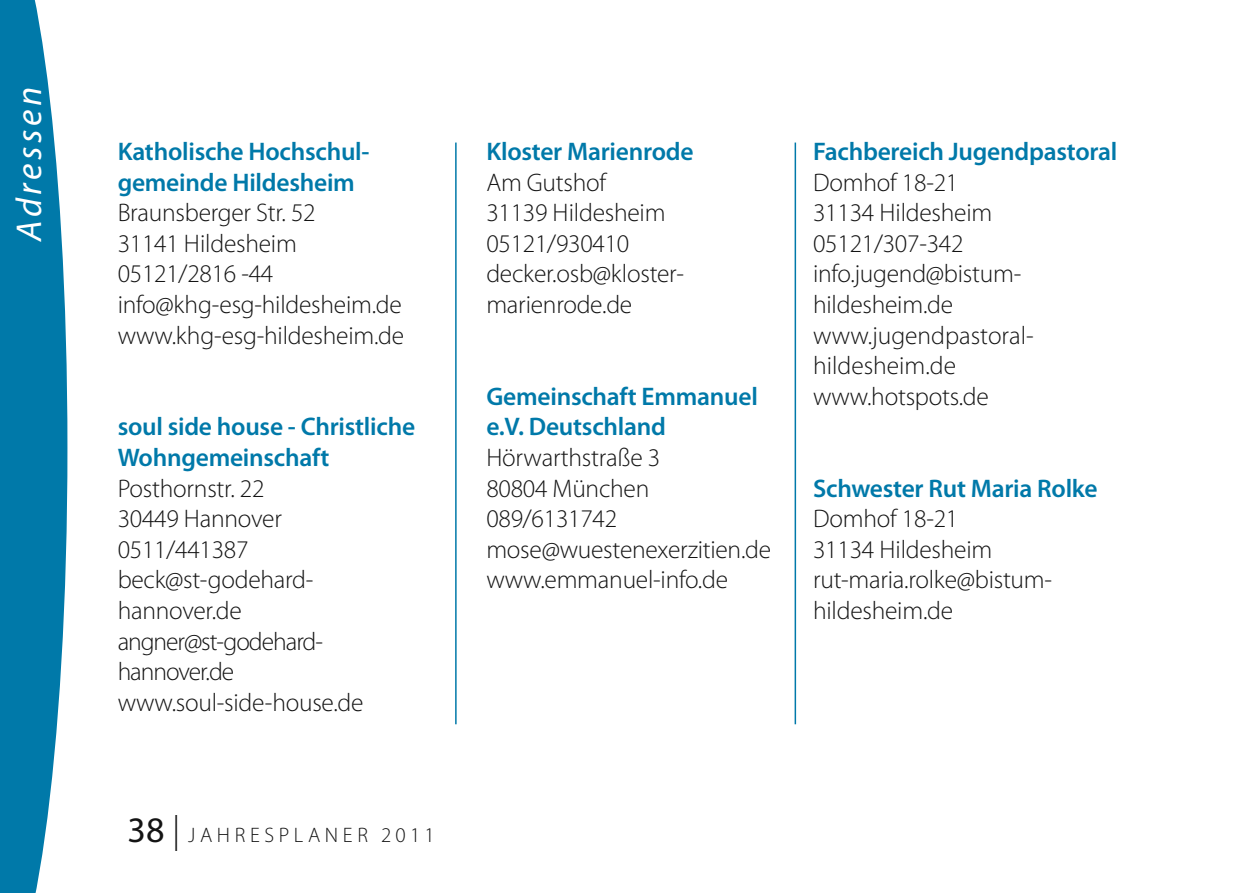
<style>
.page{position:relative;width:1259px;height:893px;background:#fff}
.page>*{position:absolute;margin:0;border:0;box-sizing:border-box;transform-origin:0 0}
.t1{font:italic 36px "Myriad Pro";letter-spacing:.1em;color:#fff}
.t2{font:300 25.5px/30.6px "Myriad Pro";letter-spacing:-.01em;color:#141414}
.t3{font:600 25.5px/30.6px "Myriad Pro";letter-spacing:-.01em;color:#0079a9}
.t4{font:300 21px "Myriad Pro";letter-spacing:.22em;color:#141414}
.s1{font-weight:400;font-size:36px}
.s2{font-size:36px}
</style>
<div class="page">
<svg style="left:0;top:0;width:67px;height:893px;background:#238bb4"></svg>
<hr style="left:455px;top:143px;width:1px;height:581px;background:#0079a9">
<hr style="left:794px;top:143px;width:2px;height:581px;background:#0079a9">
<h1 class="t1" style="left:7px;top:241px;width:156px;rotate:-90deg">Adressen</h1>
<p class="t3" style="left:118px;top:135px;width:253px">Katholische Hochschul&shy;gemeinde Hildesheim</p>
<p class="t2" style="left:118px;top:197px;width:288px">Braunsberger Str. 52<br>31141 Hildesheim<br>05121/2816 -44 info@khg-esg-hildesheim.de www.khg-esg-hildesheim.de</p>
<p class="t3" style="left:118px;top:411px;width:299px">soul side house - Christliche<br>Wohngemeinschaft</p>
<p class="t2" style="left:118px;top:473px;width:247px">Posthornstr. 22<br>30449 Hannover<br>0511/441387 beck@st-godehard&shy;hannover.de angner@st-godehard&shy;hannover.de www.soul-side-house.de</p>
<p class="t4" style="left:128px;top:822px;width:309px"><span class="s1">38</span> <span class="s2">|</span> Ja hrespla ner 2011</p>
<p class="t3" style="left:486px;top:135px;width:209px">Kloster Marienrode</p>
<p class="t2" style="left:486px;top:167px;width:199px">Am Gutshof<br>31139 H ildesheim<br>05121/930410 decker.osb@kloster&shy;marienrode.de</p>
<p class="t3" style="left:486px;top:380px;width:273px">Gemeinschaft Emmanuel e.V. Deutschland</p>
<p class="t2" style="left:486px;top:442px;width:286px">Hörwarthstraße 3<br>80804 München<br>089/6131742 mose@wuestenexerzitien.de www.emmanuel-info.de</p>
<p class="t3" style="left:813px;top:135px;width:306px">Fachbereich Jugendpastoral</p>
<p class="t2" style="left:813px;top:167px;width:222px">Domhof 18-21<br>31134 H ildesheim<br>05121/307-342 info.jugend@bistum&shy;hildesheim.de www.jugendpastoral&shy;hildesheim.de www.hotspots.de</p>
<p class="t3" style="left:813px;top:472px;width:286px">Schwester Rut Maria Rolke</p>
<p class="t2" style="left:813px;top:503px;width:240px">Domhof 18-21<br>31134 H ildesheim rut-maria.rolke@bistum&shy;hildesheim.de</p>
</div>
